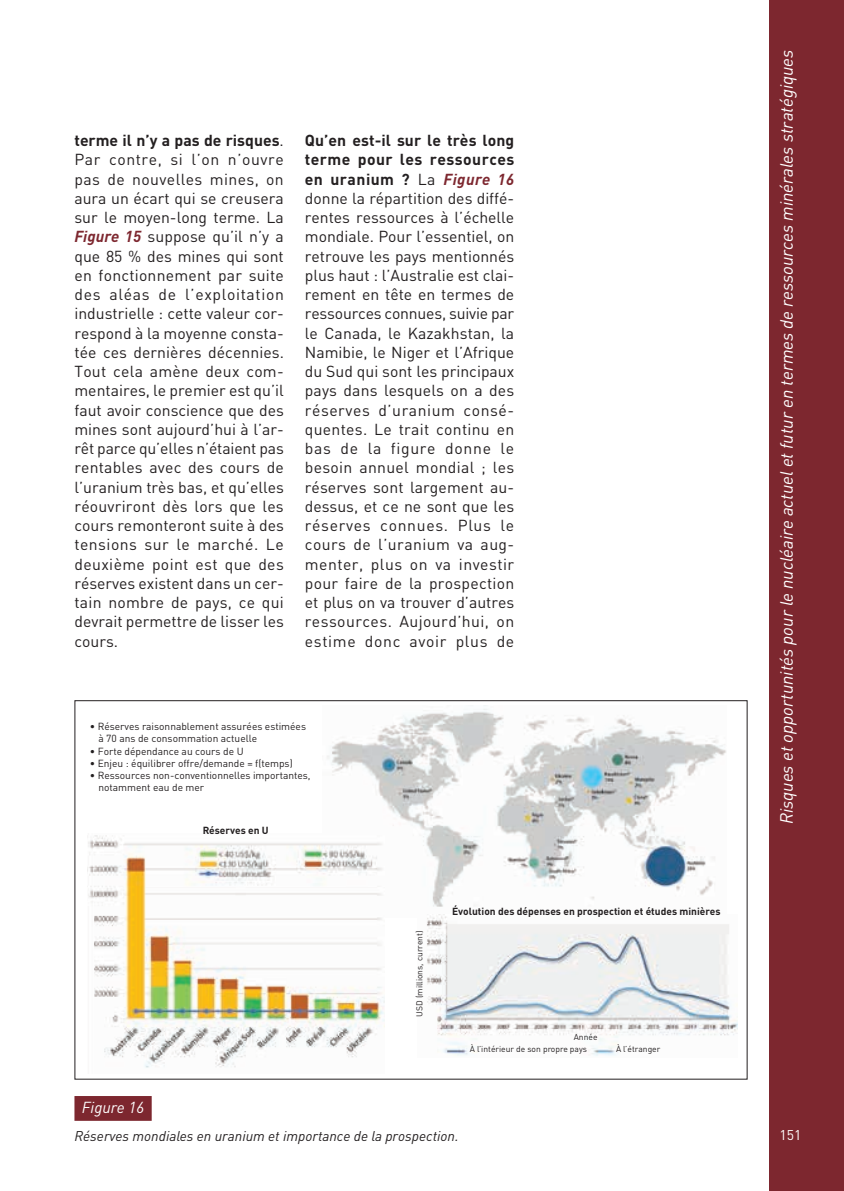
<style>
.page{position:relative;width:844px;height:1191px;background:#fff}
.page>*{position:absolute;margin:0;border:0;box-sizing:border-box;transform-origin:0 0}
.t1{font:italic 17.5px "DINOT";color:#fff}
.Texte_courant{font:15.75px/19.2px "DINOT";letter-spacing:.015em;color:#231f20;text-align:justify}
.Figure_numero{font:italic 15.75px "DINOT";color:#fff}
.Figure_titre{font:italic 14px "DINOT";color:#231f20}
.t2{font:14px "DINOT";color:#fff}
.t3{font:10.15px/12.2px "DINOT";color:#231f20}
.t4{font:700 10.15px "DINOT";color:#231f20}
.t5{font:8.4px "DINOT";color:#231f20}
.s1{font-weight:700}
.s2{font-weight:700;font-style:italic;color:#7d272f}
</style>
<div class="page">
<div style="left:769px;top:0;width:74px;height:1191px;background:#7d272f"></div>
<div style="left:74px;top:1096px;width:78px;height:24px;background:#7d272f"></div>
<img style="left:327px;top:708px;width:399px;height:199px">
<img style="left:87px;top:834px;width:297px;height:234px">
<img style="left:427px;top:914px;width:310px;height:142px">
<p class="Texte_courant" style="left:74px;top:130px;width:211px"><span class="s1">terme il n’y a pas de risques</span>.<br>Par contre, si l’on n’ouvre pas de nouvelles mines, on aura un écart qui se creusera sur le moyen-long terme. La <span class="s2">Figure 15</span> suppose qu’il n’y a que 85 % des mines qui sont en fonctionnement par suite des aléas de l’exploitation industrielle : cette valeur cor&shy;respond à la moyenne consta&shy;tée ces dernières décennies.<br>Tout cela amène deux com&shy;mentaires, le premier est qu’il faut avoir conscience que des mines sont aujourd’hui à l’ar&shy;rêt parce qu’elles n’étaient pas rentables avec des cours de l’uranium très bas, et qu’elles réouvriront dès lors que les cours remonteront suite à des tensions sur le marché. Le deuxième point est que des réserves existent dans un cer&shy;tain nombre de pays, ce qui devrait permettre de lisser les cours.</p>
<p class="Texte_courant" style="left:305px;top:130px;width:211px"><span class="s1">Qu’en est-il sur le très long terme pour les ressources en uranium ?</span> La <span class="s2">Figure 16 </span>donne la répartition des diffé&shy;rentes ressources à l’échelle mondiale. Pour l’essentiel, on retrouve les pays mentionnés plus haut : l’Australie est clai&shy;rement en tête en termes de ressources connues, suivie par le Canada, le Kazakhstan, la Namibie, le Niger et l’Afrique du Sud qui sont les principaux pays dans lesquels on a des réserves d’uranium consé&shy;quentes. Le trait continu en bas de la figure donne le besoin annuel mondial ; les réserves sont largement au&shy;dessus, et ce ne sont que les réserves connues. Plus le cours de l’uranium va aug&shy;menter, plus on va investir pour faire de la prospection et plus on va trouver d’autres ressources. Aujourd’hui, on estime donc avoir plus de</p>
<p class="t3" style="left:98px;top:720px;width:209px;text-indent:-8px">• Réserves raisonnablement assurées estimées à 70 ans de consommation actuelle</p>
<p class="t3" style="left:90px;top:744px;width:155px">• Forte dépendance au cours de U</p>
<p class="t3" style="left:90px;top:757px;width:204px">• Enjeu : équilibrer offre/demande = f(temps)</p>
<p class="t3" style="left:98px;top:769px;width:214px;text-indent:-8px">• Ressources non-conventionnelles importantes, notamment eau de mer</p>
<p class="t4" style="left:203px;top:823px;width:67px">Réserves en U</p>
<p class="t5" style="left:414px;top:1017px;width:88px;rotate:-90deg">USD (millions, current)</p>
<p class="t4" style="left:452px;top:904px;width:270px">Évolution des dépenses en prospection et études minières</p>
<p class="t5" style="left:573px;top:1031px;width:25px">Année</p>
<p class="t5" style="left:469px;top:1043px;width:119px">À l’intérieur de son propre pays</p>
<p class="t5" style="left:616px;top:1043px;width:46px">À l’étranger</p>
<p class="Figure_numero" style="left:82px;top:1098px;width:64px">Figure 16</p>
<p class="Figure_titre" style="left:74px;top:1127px;width:385px">Réserves mondiales en uranium et importance de la prospection.</p>
<p class="t1" style="left:775px;top:824px;width:776px;rotate:-90deg">Risques et opportunités pour le nucléaire actuel et futur en termes de ressources minérales stratégiques</p>
<p class="t2" style="left:779px;top:1125px;width:23px">151</p>
</div>
